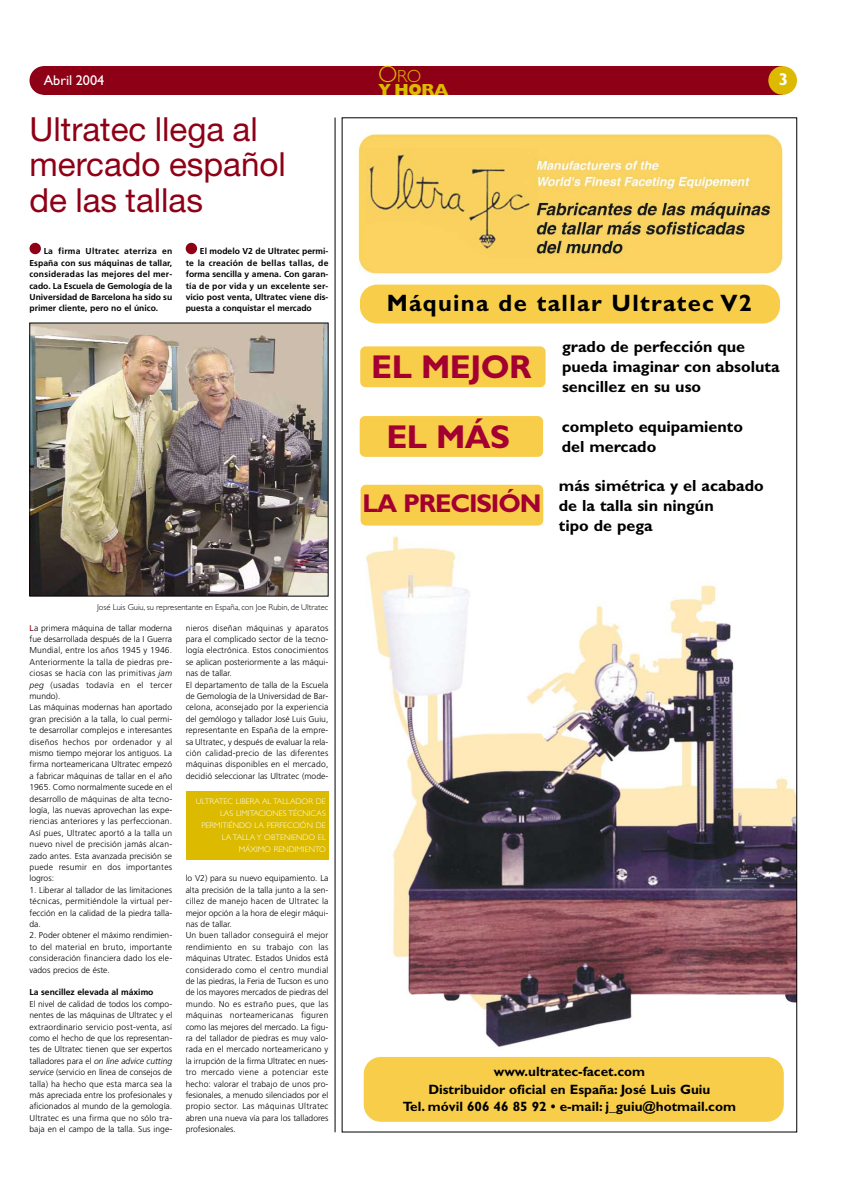
<style>
.page{position:relative;width:842px;height:1191px;background:#fff}
.page>*{position:absolute;margin:0;border:0;box-sizing:border-box;transform-origin:0 0}
.t1{font:33.2px/35.1px "Helvetica Neue";color:#8e0016}
.t2{font:700 33.1px "Gill Sans";letter-spacing:-.015em;color:#a30031}
.t3{font:700 25.8px "Gill Sans";letter-spacing:-.045em;color:#a30031}
.t4{font:700 23.8px "Gill Sans";letter-spacing:.055em;color:#000}
.t5{font:300 17.7px "Gill Sans";color:#dbba00}
.t6{font:700 17.1px "Gill Sans";color:#fff}
.t7{font:700 16.1px/19.9px "Gill Sans";color:#000}
.t8{font:800 16.1px "Gill Sans";color:#dbba00}
.t9{font:14.2px "Gill Sans";color:#fff}
.t10{font:700 13.5px/17.1px "Gill Sans";color:#000;text-align:center}
.t11{font:300 8.6px/11.4px "Frutiger";letter-spacing:.01em;color:#000}
.t12{font:700 8.6px/11.4px "Frutiger";color:#000;text-align:justify}
.t13{font:300 8.6px "Gill Sans";color:#000}
.t14{font:300 8.2px/11.9px "Gill Sans";color:#fff;text-align:right}
.s1{font-size:23.6px}
.s2{font-family:"Gill Sans";font-weight:400;color:#8e0016}
.s3{font-style:italic}
</style>
<div class="page">
<img style="left:32px;top:325px;width:294px;height:269px">
<div style="left:30px;top:323px;width:298px;height:273px;border:1px solid #000"></div>
<div style="left:43px;top:66px;width:740px;height:29px;background:#8e0016"></div>
<div style="left:30px;top:66px;width:28px;height:29px;background:#8e0016;border-radius:50%"></div>
<div style="left:30px;top:243px;width:11px;height:11px;background:#8e0016;border-radius:50%"></div>
<div style="left:186px;top:243px;width:11px;height:11px;background:#8e0016;border-radius:50%"></div>
<div style="left:186px;top:791px;width:142px;height:69px;background:#dbba00"></div>
<div style="left:768px;top:66px;width:29px;height:29px;background:#dbba00;border-radius:50%"></div>
<hr style="left:335px;top:118px;width:1px;height:1014px;background:#000">
<img style="left:358px;top:134px;width:437px;height:988px">
<div style="left:360px;top:346px;width:186px;height:41px;background:#f7cd49;border-radius:5px"></div>
<div style="left:360px;top:416px;width:183px;height:41px;background:#f7cd49;border-radius:5px"></div>
<div style="left:361px;top:485px;width:182px;height:41px;background:#f7cd49;border-radius:5px"></div>
<div style="left:360px;top:285px;width:420px;height:39px;background:#f7cd49;border-radius:17px"></div>
<div style="left:364px;top:1057px;width:420px;height:65px;background:#f7cd49;border-radius:17px"></div>
<h3 class="t5" style="left:378px;top:70px;width:45px"><span class="s1">O</span>RO</h3>
<h3 class="t8" style="left:378px;top:84px;width:72px">Y HORA</h3>
<h3 class="t9" style="left:44px;top:75px;width:62px">Abril 2004</h3>
<h3 class="t6" style="left:779px;top:74px;width:11px">3</h3>
<h1 class="t1" style="left:30px;top:115px;width:258px">Ultratec llega al mercado español de las tallas</h1>
<p class="t12" style="left:30px;top:246px;width:144px;text-indent:14px">La firma Ultratec aterriza en España con sus máquinas de tallar, consideradas las mejores del mer&shy;cado. La Escuela de Gemología de la Universidad de Barcelona ha sido su primer cliente, pero no el único.</p>
<p class="t12" style="left:186px;top:246px;width:144px;text-indent:14px">El modelo V2 de Ultratec permi&shy;te la creación de bellas tallas, de forma sencilla y amena. Con garan&shy;tía de por vida y un excelente ser&shy;vicio post venta, Ultratec viene dis&shy;puesta a conquistar el mercado</p>
<p class="t13" style="left:97px;top:604px;width:233px">José Luis Guiu, su representante en España, con Joe Rubin, de Ultratec</p>
<p class="t11" style="left:30px;top:623px;width:144px"><span class="s2">L</span>a primera máquina de tallar moderna fue desarrollada después de la I Guerra Mundial, entre los años 1945 y 1946.<br>Anteriormente la talla de piedras pre&shy;ciosas se hacía con las primitivas <span class="s3">jam peg</span> (usadas todavía en el tercer mundo).<br>Las máquinas modernas han aportado gran precisión a la talla, lo cual permi&shy;te desarrollar complejos e interesantes diseños hechos por ordenador y al mismo tiempo mejorar los antiguos. La firma norteamericana Ultratec empezó a fabricar máquinas de tallar en el año 1965. Como normalmente sucede en el desarrollo de máquinas de alta tecno&shy;logía, las nuevas aprovechan las expe&shy;riencias anteriores y las perfeccionan.<br>Así pues, Ultratec aportó a la talla un nuevo nivel de precisión jamás alcan&shy;zado antes. Esta avanzada precisión se puede resumir en dos importantes logros:</p>
<p class="t11" style="left:30px;top:885px;width:144px;text-align:justify">1. Liberar al tallador de las limitaciones técnicas, permitiéndole la virtual per&shy;fección en la calidad de la piedra talla&shy;da.</p>
<p class="t11" style="left:30px;top:930px;width:144px;text-align:justify">2. Poder obtener el máximo rendimien&shy;to del material en bruto, importante consideración financiera dado los ele&shy;vados precios de éste.</p>
<p class="t12" style="left:30px;top:987px;width:126px">La sencillez elevada al máximo</p>
<p class="t11" style="left:30px;top:999px;width:144px;text-align:justify">El nivel de calidad de todos los compo&shy;nentes de las máquinas de Ultratec y el extraordinario servicio post-venta, así como el hecho de que los representan&shy;tes de Ultratec tienen que ser expertos talladores para el <span class="s3">on line advice cutting service</span> (servicio en línea de consejos de talla) ha hecho que esta marca sea la más apreciada entre los profesionales y aficionados al mundo de la gemología.<br>Ultratec es una firma que no sólo tra&shy;baja en el campo de la talla. Sus inge-</p>
<p class="t11" style="left:186px;top:623px;width:144px">nieros diseñan máquinas y aparatos para el complicado sector de la tecno&shy;logía electrónica. Estos conocimientos se aplican posteriormente a las máqui&shy;nas de tallar.<br>El departamento de talla de la Escuela de Gemología de la Universidad de Bar&shy;celona, aconsejado por la experiencia del gemólogo y tallador José Luis Guiu, representante en España de la empre&shy;sa Ultratec, y después de evaluar la rela&shy;ción calidad-precio de las diferentes máquinas disponibles en el mercado, decidió seleccionar las Ultratec (mode-</p>
<p class="t14" style="left:196px;top:797px;width:131px">ULTRATEC LIBERA AL TALLADOR DE<br>LAS LIMITACIONES TÉCNICAS<br>PERMITIÉNDO LA PERFECCIÓN DE<br>LA TALLA Y OBTENIENDO EL<br>MÁXIMO RENDIMIENTO</p>
<p class="t11" style="left:186px;top:873px;width:144px">lo V2) para su nuevo equipamiento. La alta precisión de la talla junto a la sen&shy;cillez de manejo hacen de Ultratec la mejor opción a la hora de elegir máqui&shy;nas de tallar.<br>Un buen tallador conseguirá el mejor rendimiento en su trabajo con las máquinas Utratec. Estados Unidos está considerado como el centro mundial de las piedras, la Feria de Tucson es uno de los mayores mercados de piedras del mundo. No es estraño pues, que las máquinas norteamericanas figuren como las mejores del mercado. La figu&shy;ra del tallador de piedras es muy valo&shy;rada en el mercado norteamericano y la irrupción de la firma Ultratec en nues&shy;tro mercado viene a potenciar este hecho: valorar el trabajo de unos pro&shy;fesionales, a menudo silenciados por el propio sector. Las máquinas Ultratec abren una nueva vía para los talladores profesionales.</p>
<h3 class="t4" style="left:387px;top:295px;width:367px">Máquina de tallar Ultratec V2</h3>
<h2 class="t2" style="left:371px;top:356px;width:162px">EL MEJOR</h2>
<h3 class="t7" style="left:562px;top:339px;width:219px">grado de perfección que pueda imaginar con absoluta sencillez en su uso</h3>
<h2 class="t2" style="left:386px;top:425px;width:125px">EL MÁS</h2>
<h3 class="t7" style="left:562px;top:419px;width:183px">completo equipamiento del mercado</h3>
<h3 class="t3" style="left:363px;top:494px;width:180px">LA PRECISIÓN</h3>
<h3 class="t7" style="left:559px;top:478px;width:206px">más simétrica y el acabado de la talla sin ningún<br>tipo de pega</h3>
<h3 class="t10" style="left:403px;top:1065px;width:335px">www.ultratec-facet.com<br>Distribuidor oficial en España: José Luis Guiu<br>Tel. móvil 606 46 85 92 • e-mail: j_guiu@hotmail.com</h3>
</div>
